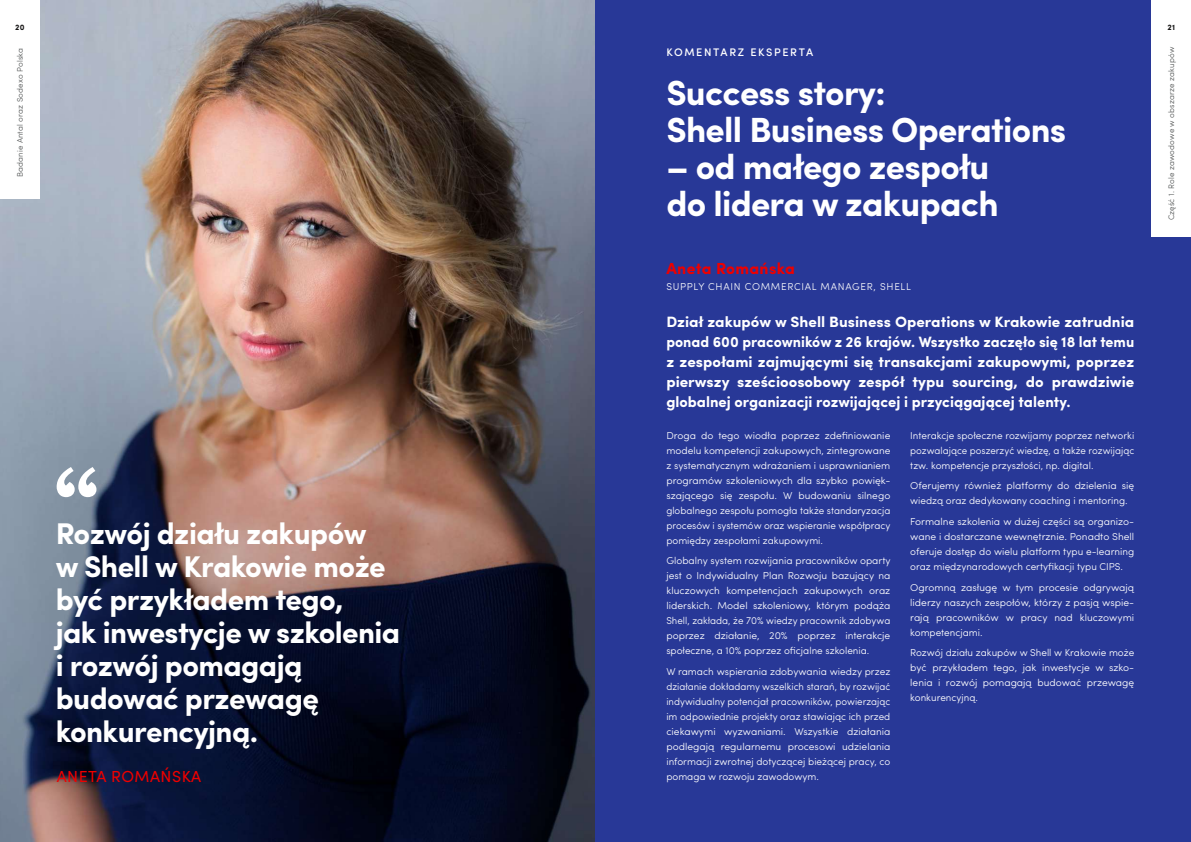
<style>
.page{position:relative;width:1191px;height:842px;background:#fff}
.page>*{position:absolute;margin:0;border:0;box-sizing:border-box;transform-origin:0 0}
.t1{font:700 35px/37px "Sofia Pro";letter-spacing:-.02em;color:#fff}
.t2{font:700 30px/33px "Sofia Pro";letter-spacing:-.02em;color:#fff}
.t3{font:700 16px "Sofia Pro";letter-spacing:.02em;color:#e00}
.t4{font:16px "Sofia Pro";letter-spacing:.03em;color:#e00}
.t5{font:700 15px/20px "Sofia Pro";color:#fff;text-align:justify}
.t6{font:500 11px "Sofia Pro";letter-spacing:.15em;color:#fff}
.t7{font:300 10px/15px "Sofia Pro";color:#fff;text-align:justify}
.t8{font:300 10px "Sofia Pro";letter-spacing:.07em;color:#fff}
.t9{font:300 8px "Sofia Pro";letter-spacing:.02em;color:#535555}
.t10{font:700 8px "Sofia Pro";color:#181717}
</style>
<div class="page">
<img style="left:0;top:0;width:595px;height:842px">
<div style="left:595px;top:0;width:596px;height:842px;background:#283897"></div>
<div style="left:1151px;top:0;width:40px;height:237px;background:#fff"></div>
<svg style="left:57px;top:467px;width:39px;height:30px"></svg>
<div style="left:0;top:0;width:40px;height:198px;background:#fff"></div>
<p class="t10" style="left:15px;top:21px;width:11px">20</p>
<p class="t10" style="left:1167px;top:21px;width:9px">21</p>
<p class="t9" style="left:1165px;top:220px;width:175px;rotate:-90deg">Część 1. Role zawodowe w obszarze zakupów</p>
<p class="t6" style="left:666px;top:44px;width:148px">KOMENTARZ EKSPERTA</p>
<h1 class="t1" style="left:666px;top:72px;width:401px">Success story:<br>Shell Business Operations</h1>
<h1 class="t1" style="left:666px;top:146px;width:334px">– od małego zespołu do lidera w zakupach</h1>
<h3 class="t3" style="left:666px;top:256px;width:130px">Aneta Romańska</h3>
<p class="t8" style="left:666px;top:279px;width:246px">SUPPLY CHAIN COMMERCIAL MANAGER, SHELL</p>
<p class="t5" style="left:666px;top:310px;width:469px">Dział zakupów w Shell Business Operations w Krakowie zatrudnia ponad 600 pracowników z 26 krajów. Wszystko zaczęło się 18 lat temu z zespołami zajmującymi się transakcjami zakupowymi, poprzez pierwszy sześcioosobowy zespół typu sourcing, do prawdziwie globalnej organizacji rozwijającej i przyciągającej talenty.</p>
<p class="t7" style="left:666px;top:427px;width:226px">Droga do tego wiodła poprzez zdefiniowanie modelu kompetencji zakupowych, zintegrowane z systematycznym wdrażaniem i usprawnianiem programów szkoleniowych dla szybko powięk&shy;szającego się zespołu. W budowaniu silnego globalnego zespołu pomogła także standaryzacja procesów i systemów oraz wspieranie współpracy pomiędzy zespołami zakupowymi.</p>
<p class="t7" style="left:666px;top:553px;width:226px">Globalny system rozwijania pracowników oparty jest o Indywidualny Plan Rozwoju bazujący na kluczowych kompetencjach zakupowych oraz liderskich. Model szkoleniowy, którym podąża Shell, zakłada, że 70% wiedzy pracownik zdobywa poprzez działanie, 20% poprzez interakcje społeczne, a 10% poprzez oficjalne szkolenia.</p>
<p class="t7" style="left:666px;top:663px;width:225px">W ramach wspierania zdobywania wiedzy przez działanie dokładamy wszelkich starań, by rozwijać indywidualny potencjał pracowników, powierzając im odpowiednie projekty oraz stawiając ich przed ciekawymi wyzwaniami. Wszystkie działania podlegają regularnemu procesowi udzielania informacji zwrotnej dotyczącej bieżącej pracy, co pomaga w rozwoju zawodowym.</p>
<p class="t9" style="left:14px;top:177px;width:131px;rotate:-90deg">Badanie Antal oraz Sodexo Polska</p>
<p class="t7" style="left:910px;top:427px;width:225px">Interakcje społeczne rozwijamy poprzez networki pozwalające poszerzyć wiedzę, a także rozwijając tzw. kompetencje przyszłości, np. digital.</p>
<p class="t7" style="left:910px;top:478px;width:225px">Oferujemy również platformy do dzielenia się wiedzą oraz dedykowany coaching i mentoring.</p>
<p class="t7" style="left:910px;top:513px;width:225px">Formalne szkolenia w dużej części są organizo&shy;wane i dostarczane wewnętrznie. Ponadto Shell oferuje dostęp do wielu platform typu e-learning oraz międzynarodowych certyfikacji typu CIPS.</p>
<p class="t7" style="left:910px;top:579px;width:225px">Ogromną zasługę w tym procesie odgrywają liderzy naszych zespołów, którzy z pasją wspie&shy;rają pracowników w pracy nad kluczowymi kompetencjami.</p>
<p class="t7" style="left:910px;top:645px;width:225px">Rozwój działu zakupów w Shell w Krakowie może być przykładem tego, jak inwestycje w szko&shy;lenia i rozwój pomagają budować przewagę konkurencyjną.</p>
<h2 class="t2" style="left:56px;top:515px;width:346px">Rozwój działu zakupów<br>w Shell w Krakowie może być przykładem tego,<br>jak inwestycje w szkolenia i rozwój pomagają budować przewagę konkurencyjną.</h2>
<h3 class="t4" style="left:57px;top:765px;width:146px">ANETA ROMAŃSKA</h3>
</div>
